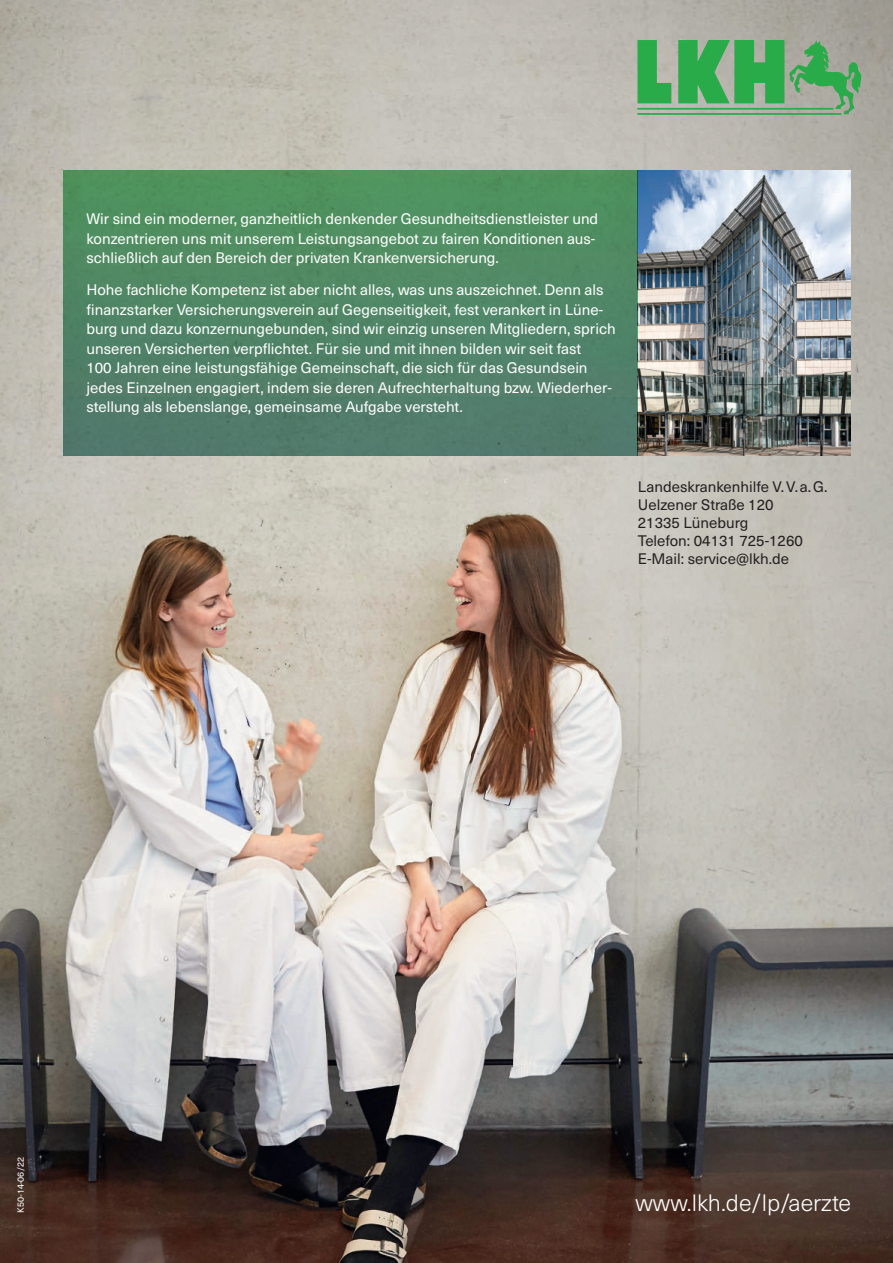
<style>
.page{position:relative;width:893px;height:1263px;background:#fff}
.page>*{position:absolute;margin:0;border:0;box-sizing:border-box;transform-origin:0 0}
.t1{font:300 23.25px "Neue Haas Unica W1 G";color:#fff}
.t2{font:15px/19.5px "Neue Haas Unica W1 G";color:#fff}
.t3{font:15px/18px "Neue Haas Unica W1 G";color:#231f20}
.t4{font:9px "Neue Haas Unica W1 G";color:#fff}
</style>
<div class="page">
<img style="left:0;top:0;width:893px;height:1263px">
<img style="left:638px;top:170px;width:212px;height:285px">
<hr style="left:637px;top:108px;width:196px;height:2px;background:#29ab4a">
<hr style="left:637px;top:113px;width:204px;height:2px;background:#29ab4a">
<svg style="left:637px;top:40px;width:34px;height:63px;background:#54ae68"></svg>
<svg style="left:678px;top:40px;width:184px;height:74px;background:#65ab72"></svg>
<div style="left:64px;top:170px;width:574px;height:285px;background:linear-gradient(to bottom,#4f945e,#52786d)"></div>
<p class="t2" style="left:86px;top:208px;width:513px">Wir sind ein moderner, ganzheitlich denkender Gesundheitsdienstleister und konzentrieren uns mit unserem Leistungsangebot zu fairen Konditionen aus&shy;schließlich auf den Bereich der privaten Krankenversicherung.</p>
<p class="t2" style="left:86px;top:279px;width:531px">Hohe fachliche Kompetenz ist aber nicht alles, was uns auszeichnet. Denn als finanzstarker Versicherungsverein auf Gegenseitigkeit, fest verankert in Lüne&shy;burg und dazu konzernungebunden, sind wir einzig unseren Mitgliedern, sprich unseren Versicherten verpflichtet. Für sie und mit ihnen bilden wir seit fast<br>100 Jahren eine leistungsfähige Gemeinschaft, die sich für das Gesundsein jedes Einzelnen engagiert, indem sie deren Aufrechterhaltung bzw. Wiederher&shy;stellung als lebenslange, gemeinsame Aufgabe versteht.</p>
<p class="t3" style="left:638px;top:477px;width:191px">Landeskrankenhilfe V.V.a.G.<br>Uelzener Straße 120<br>21335 Lüneburg<br>Telefon: 04131 725-1260<br>E-Mail: service@lkh.de</p>
<p class="t4" style="left:14px;top:1213px;width:57px;rotate:-90deg">K50-14-06/22</p>
<h1 class="t1" style="left:635px;top:1186px;width:217px">www.lkh.de/lp/aerzte</h1>
</div>
